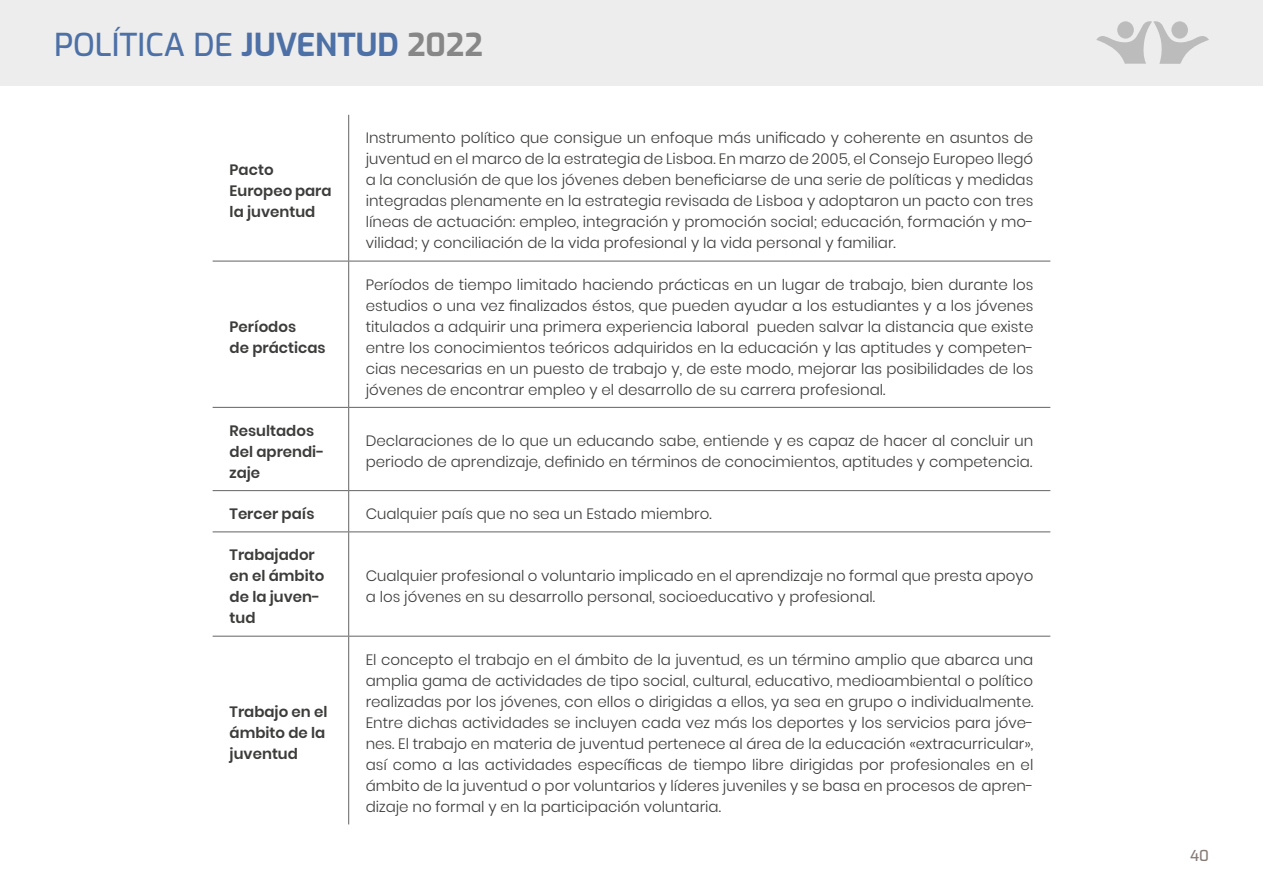
<style>
.page{position:relative;width:1263px;height:893px;background:#fff}
.page>*{position:absolute;margin:0;border:0;box-sizing:border-box;transform-origin:0 0}
.t1{font:500 31.5px "Exo";color:#4d70a6}
.t2{font:300 15px/21px "Poppins";color:#3c3c3b;text-align:justify}
.t3{font:600 15px/21px "Poppins";color:#3c3c3b}
.t4{font:500 15px "Exo";color:#867b77}
.s1{font-weight:700}
.s2{font-weight:700;color:#878787}
</style>
<div class="page">
<hr style="left:348px;top:115px;width:1px;height:146px;background:#646363">
<hr style="left:348px;top:261px;width:1px;height:146px;background:#646363">
<hr style="left:348px;top:408px;width:1px;height:82px;background:#646363">
<hr style="left:348px;top:491px;width:1px;height:40px;background:#646363">
<hr style="left:348px;top:532px;width:1px;height:104px;background:#646363">
<hr style="left:348px;top:636px;width:1px;height:188px;background:#646363">
<hr style="left:213px;top:261px;width:136px;height:1px;background:#646363">
<hr style="left:349px;top:261px;width:701px;height:1px;background:#646363">
<hr style="left:213px;top:407px;width:136px;height:1px;background:#646363">
<hr style="left:349px;top:407px;width:701px;height:1px;background:#646363">
<hr style="left:213px;top:490px;width:136px;height:1px;background:#646363">
<hr style="left:349px;top:490px;width:701px;height:1px;background:#646363">
<hr style="left:213px;top:531px;width:136px;height:1px;background:#646363">
<hr style="left:349px;top:531px;width:701px;height:1px;background:#646363">
<hr style="left:213px;top:636px;width:136px;height:1px;background:#646363">
<hr style="left:349px;top:636px;width:701px;height:1px;background:#646363">
<div style="left:0;top:0;width:1263px;height:85px;background:#ededed"></div>
<svg style="left:1096px;top:21px;width:113px;height:43px"></svg>
<h1 class="t1" style="left:54px;top:22px;width:430px">POLÍTICA DE <span class="s1">JUVENTUD</span> <span class="s2">2022</span></h1>
<p class="t3" style="left:230px;top:159px;width:104px">Pacto<br>Europeo para la juventud</p>
<p class="t3" style="left:230px;top:316px;width:97px">Períodos<br>de prácticas</p>
<p class="t2" style="left:366px;top:128px;width:669px">Instrumento político que consigue un enfoque más unificado y coherente en asuntos de juventud en el marco de la estrategia de Lisboa. En marzo de 2005, el Consejo Europeo llegó a la conclusión de que los jóvenes deben beneficiarse de una serie de políticas y medidas integradas plenamente en la estrategia revisada de Lisboa y adoptaron un pacto con tres líneas de actuación: empleo, integración y promoción social; educación, formación y mo&shy;vilidad; y conciliación de la vida profesional y la vida personal y familiar.</p>
<p class="t2" style="left:366px;top:274px;width:669px">Períodos de tiempo limitado haciendo prácticas en un lugar de trabajo, bien durante los estudios o una vez finalizados éstos, que pueden ayudar a los estudiantes y a los jóvenes titulados a adquirir una primera experiencia laboral pueden salvar la distancia que existe entre los conocimientos teóricos adquiridos en la educación y las aptitudes y competen&shy;cias necesarias en un puesto de trabajo y, de este modo, mejorar las posibilidades de los jóvenes de encontrar empleo y el desarrollo de su carrera profesional.</p>
<p class="t3" style="left:230px;top:420px;width:96px">Resultados del aprendi&shy;zaje</p>
<p class="t2" style="left:366px;top:431px;width:669px">Declaraciones de lo que un educando sabe, entiende y es capaz de hacer al concluir un periodo de aprendizaje, definido en términos de conocimientos, aptitudes y competencia.</p>
<p class="t3" style="left:230px;top:503px;width:86px">Tercer país</p>
<p class="t2" style="left:366px;top:503px;width:347px">Cualquier país que no sea un Estado miembro.</p>
<p class="t3" style="left:230px;top:545px;width:96px">Trabajador en el ámbito de la juven&shy;tud</p>
<p class="t2" style="left:366px;top:566px;width:669px">Cualquier profesional o voluntario implicado en el aprendizaje no formal que presta apoyo a los jóvenes en su desarrollo personal, socioeducativo y profesional.</p>
<p class="t3" style="left:230px;top:701px;width:99px">Trabajo en el ámbito de la juventud</p>
<p class="t2" style="left:366px;top:649px;width:669px">El concepto el trabajo en el ámbito de la juventud, es un término amplio que abarca una amplia gama de actividades de tipo social, cultural, educativo, medioambiental o político realizadas por los jóvenes, con ellos o dirigidas a ellos, ya sea en grupo o individualmente.<br>Entre dichas actividades se incluyen cada vez más los deportes y los servicios para jóve&shy;nes. El trabajo en materia de juventud pertenece al área de la educación «extracurricular», así como a las actividades específicas de tiempo libre dirigidas por profesionales en el ámbito de la juventud o por voluntarios y líderes juveniles y se basa en procesos de apren&shy;dizaje no formal y en la participación voluntaria.</p>
<p class="t4" style="left:1190px;top:845px;width:20px">40</p>
</div>
